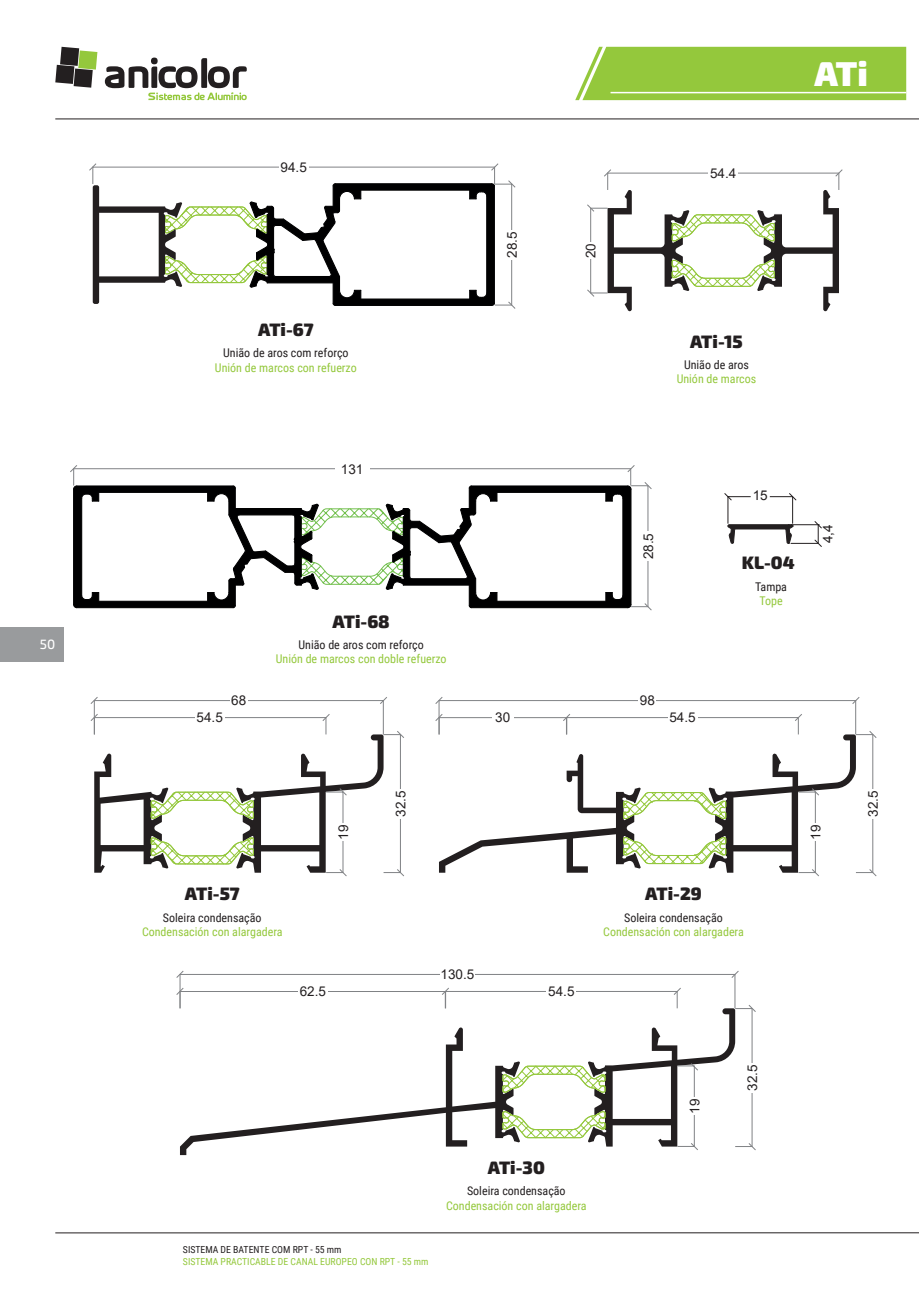
<style>
.page{position:relative;width:919px;height:1289px;background:#fff}
.page>*{position:absolute;margin:0;border:0;box-sizing:border-box;transform-origin:0 0}
.t1{font:900 34.5px "Exo 2.0";color:#fff}
.t2{font:900 18px "Exo 2.0";color:#231f20}
.t3{font:13.5px "Arial";color:#231f20}
.t4{font:500 13.5px "Exo 2.0";color:#fff}
.t5{font:12px "Roboto Condensed";color:#94c83c}
.t6{font:12px "Roboto Condensed";color:#231f20}
.t7{font:9.75px "Roboto Condensed";color:#94c83c}
.t8{font:9.75px "Roboto Condensed";color:#231f20}
</style>
<div class="page">
<svg style="left:575px;top:47px;width:331px;height:53px;background:#9acb47"></svg>
<hr style="left:610px;top:92px;width:296px;height:1px;background:#fff">
<div style="left:0;top:627px;width:64px;height:34px;background:#999b9d"></div>
<svg style="left:94px;top:734px;width:289px;height:142px"></svg>
<div style="left:94px;top:700px;width:289px;height:34px;border:1px solid #808285"></div>
<div style="left:230px;top:695px;width:17px;height:10px;background:#fff"></div>
<svg style="left:380px;top:697px;width:7px;height:7px"></svg>
<svg style="left:90px;top:697px;width:8px;height:7px"></svg>
<svg style="left:397px;top:869px;width:7px;height:7px"></svg>
<svg style="left:397px;top:731px;width:7px;height:7px"></svg>
<div style="left:94px;top:717px;width:232px;height:17px;border:1px solid #808285"></div>
<div style="left:195px;top:712px;width:30px;height:10px;background:#fff"></div>
<svg style="left:90px;top:713px;width:8px;height:8px"></svg>
<svg style="left:322px;top:714px;width:8px;height:7px"></svg>
<svg style="left:439px;top:734px;width:416px;height:142px"></svg>
<div style="left:439px;top:700px;width:416px;height:34px;border:1px solid #808285"></div>
<div style="left:638px;top:695px;width:17px;height:10px;background:#fff"></div>
<svg style="left:852px;top:697px;width:7px;height:7px"></svg>
<svg style="left:435px;top:697px;width:7px;height:7px"></svg>
<svg style="left:869px;top:869px;width:7px;height:7px"></svg>
<svg style="left:869px;top:731px;width:7px;height:7px"></svg>
<div style="left:566px;top:717px;width:232px;height:17px;border:1px solid #808285"></div>
<div style="left:667px;top:712px;width:30px;height:10px;background:#fff"></div>
<div style="left:439px;top:717px;width:127px;height:17px;border:1px solid #808285"></div>
<div style="left:492px;top:712px;width:21px;height:10px;background:#fff"></div>
<svg style="left:435px;top:713px;width:7px;height:8px"></svg>
<svg style="left:563px;top:714px;width:7px;height:7px"></svg>
<svg style="left:794px;top:714px;width:8px;height:7px"></svg>
<svg style="left:73px;top:485px;width:558px;height:123px"></svg>
<div style="left:631px;top:485px;width:17px;height:122px;border:1px solid #808285"></div>
<div style="left:643px;top:531px;width:10px;height:30px;background:#fff"></div>
<svg style="left:644px;top:482px;width:7px;height:7px"></svg>
<svg style="left:644px;top:603px;width:7px;height:7px"></svg>
<div style="left:73px;top:468px;width:557px;height:17px;border:1px solid #808285"></div>
<div style="left:335px;top:463px;width:34px;height:10px;background:#fff"></div>
<svg style="left:627px;top:465px;width:7px;height:7px"></svg>
<svg style="left:70px;top:465px;width:7px;height:7px"></svg>
<hr style="left:335px;top:305px;width:156px;height:1px;background:#000001">
<svg style="left:93px;top:184px;width:401px;height:121px"></svg>
<div style="left:494px;top:184px;width:18px;height:121px;border:1px solid #808285"></div>
<div style="left:507px;top:230px;width:9px;height:29px;background:#fff"></div>
<svg style="left:508px;top:180px;width:7px;height:8px"></svg>
<svg style="left:508px;top:301px;width:7px;height:8px"></svg>
<div style="left:93px;top:167px;width:401px;height:17px;border:1px solid #808285"></div>
<div style="left:279px;top:162px;width:29px;height:10px;background:#fff"></div>
<svg style="left:491px;top:163px;width:7px;height:8px"></svg>
<svg style="left:89px;top:163px;width:7px;height:8px"></svg>
<svg style="left:180px;top:1008px;width:555px;height:147px"></svg>
<div style="left:180px;top:974px;width:555px;height:34px;border:1px solid #808285"></div>
<div style="left:440px;top:969px;width:34px;height:10px;background:#fff"></div>
<svg style="left:731px;top:971px;width:7px;height:7px"></svg>
<svg style="left:176px;top:970px;width:8px;height:8px"></svg>
<svg style="left:748px;top:1142px;width:7px;height:8px"></svg>
<svg style="left:748px;top:1005px;width:7px;height:7px"></svg>
<div style="left:445px;top:991px;width:232px;height:17px;border:1px solid #808285"></div>
<div style="left:546px;top:986px;width:30px;height:10px;background:#fff"></div>
<div style="left:180px;top:991px;width:265px;height:17px;border:1px solid #808285"></div>
<div style="left:298px;top:986px;width:30px;height:10px;background:#fff"></div>
<svg style="left:176px;top:987px;width:8px;height:8px"></svg>
<svg style="left:441px;top:987px;width:8px;height:8px"></svg>
<svg style="left:673px;top:987px;width:8px;height:8px"></svg>
<svg style="left:607px;top:190px;width:231px;height:121px"></svg>
<div style="left:590px;top:208px;width:17px;height:85px;border:1px solid #808285"></div>
<div style="left:585px;top:242px;width:10px;height:16px;background:#fff"></div>
<svg style="left:587px;top:204px;width:7px;height:8px"></svg>
<svg style="left:587px;top:289px;width:7px;height:8px"></svg>
<div style="left:607px;top:173px;width:231px;height:17px;border:1px solid #808285"></div>
<div style="left:708px;top:168px;width:30px;height:10px;background:#fff"></div>
<svg style="left:835px;top:169px;width:7px;height:8px"></svg>
<svg style="left:604px;top:169px;width:7px;height:8px"></svg>
<svg style="left:724px;top:493px;width:97px;height:54px"></svg>
<svg style="left:55px;top:47px;width:42px;height:41px"></svg>
<svg style="left:105px;top:58px;width:142px;height:42px"></svg>
<hr style="left:55px;top:119px;width:863px;height:1px;background:#231f20">
<hr style="left:55px;top:1232px;width:863px;height:1px;background:#231f20">
<p class="t4" style="left:40px;top:636px;width:17px">50</p>
<p class="t3" style="left:280px;top:158px;width:28px">94.5</p>
<h2 class="t2" style="left:258px;top:318px;width:57px">ATi-67</h2>
<p class="t6" style="left:223px;top:344px;width:127px">União de aros com reforço</p>
<p class="t5" style="left:215px;top:359px;width:143px">Unión de marcos con refuerzo</p>
<p class="t3" style="left:502px;top:258px;width:28px;rotate:-90deg">28.5</p>
<p class="t3" style="left:581px;top:258px;width:17px;rotate:-90deg">20</p>
<p class="t3" style="left:710px;top:164px;width:28px">54.4</p>
<h1 class="t1" style="left:814px;top:53px;width:55px">ATi</h1>
<h2 class="t2" style="left:690px;top:330px;width:54px">ATi-15</h2>
<p class="t6" style="left:684px;top:356px;width:66px">União de aros</p>
<p class="t5" style="left:676px;top:371px;width:81px">Unión de marcos</p>
<p class="t3" style="left:341px;top:459px;width:24px">131</p>
<p class="t3" style="left:197px;top:708px;width:28px">54.5</p>
<p class="t3" style="left:231px;top:691px;width:17px">68</p>
<h2 class="t2" style="left:332px;top:610px;width:59px">ATi-68</h2>
<p class="t6" style="left:298px;top:636px;width:127px">União de aros com reforço</p>
<p class="t5" style="left:276px;top:650px;width:172px">Unión de marcos con doble refuerzo</p>
<p class="t3" style="left:639px;top:559px;width:28px;rotate:-90deg">28.5</p>
<p class="t3" style="left:639px;top:691px;width:17px">98</p>
<p class="t3" style="left:495px;top:708px;width:17px">30</p>
<p class="t3" style="left:669px;top:708px;width:28px">54.5</p>
<p class="t3" style="left:752px;top:486px;width:17px">15</p>
<h2 class="t2" style="left:741px;top:551px;width:54px">KL-04</h2>
<p class="t6" style="left:755px;top:578px;width:34px">Tampa</p>
<p class="t5" style="left:759px;top:592px;width:25px">Tope</p>
<p class="t3" style="left:818px;top:543px;width:20px;rotate:-90deg">4,4</p>
<p class="t3" style="left:334px;top:839px;width:17px;rotate:-90deg">19</p>
<p class="t3" style="left:391px;top:816px;width:28px;rotate:-90deg">32.5</p>
<h2 class="t2" style="left:185px;top:883px;width:56px">ATi-57</h2>
<h2 class="t2" style="left:645px;top:883px;width:58px">ATi-29</h2>
<p class="t6" style="left:163px;top:908px;width:100px">Soleira condensação</p>
<p class="t5" style="left:142px;top:923px;width:142px">Condensación con alargadera</p>
<p class="t3" style="left:440px;top:965px;width:35px">130.5</p>
<p class="t3" style="left:300px;top:982px;width:28px">62.5</p>
<p class="t3" style="left:548px;top:982px;width:28px">54.5</p>
<p class="t6" style="left:624px;top:908px;width:100px">Soleira condensação</p>
<p class="t5" style="left:603px;top:923px;width:142px">Condensación con alargadera</p>
<p class="t3" style="left:806px;top:839px;width:17px;rotate:-90deg">19</p>
<p class="t8" style="left:183px;top:1242px;width:160px">SISTEMA DE BATENTE COM RPT - 55 mm</p>
<p class="t7" style="left:183px;top:1254px;width:247px">SISTEMA PRACTICABLE DE CANAL EUROPEO CON RPT - 55 mm</p>
<h2 class="t2" style="left:488px;top:1156px;width:59px">ATi-30</h2>
<p class="t6" style="left:467px;top:1182px;width:100px">Soleira condensação</p>
<p class="t5" style="left:446px;top:1196px;width:142px">Condensación con alargadera</p>
<p class="t3" style="left:685px;top:1113px;width:17px;rotate:-90deg">19</p>
<p class="t3" style="left:743px;top:1090px;width:28px;rotate:-90deg">32.5</p>
<p class="t3" style="left:863px;top:816px;width:28px;rotate:-90deg">32.5</p>
</div>
